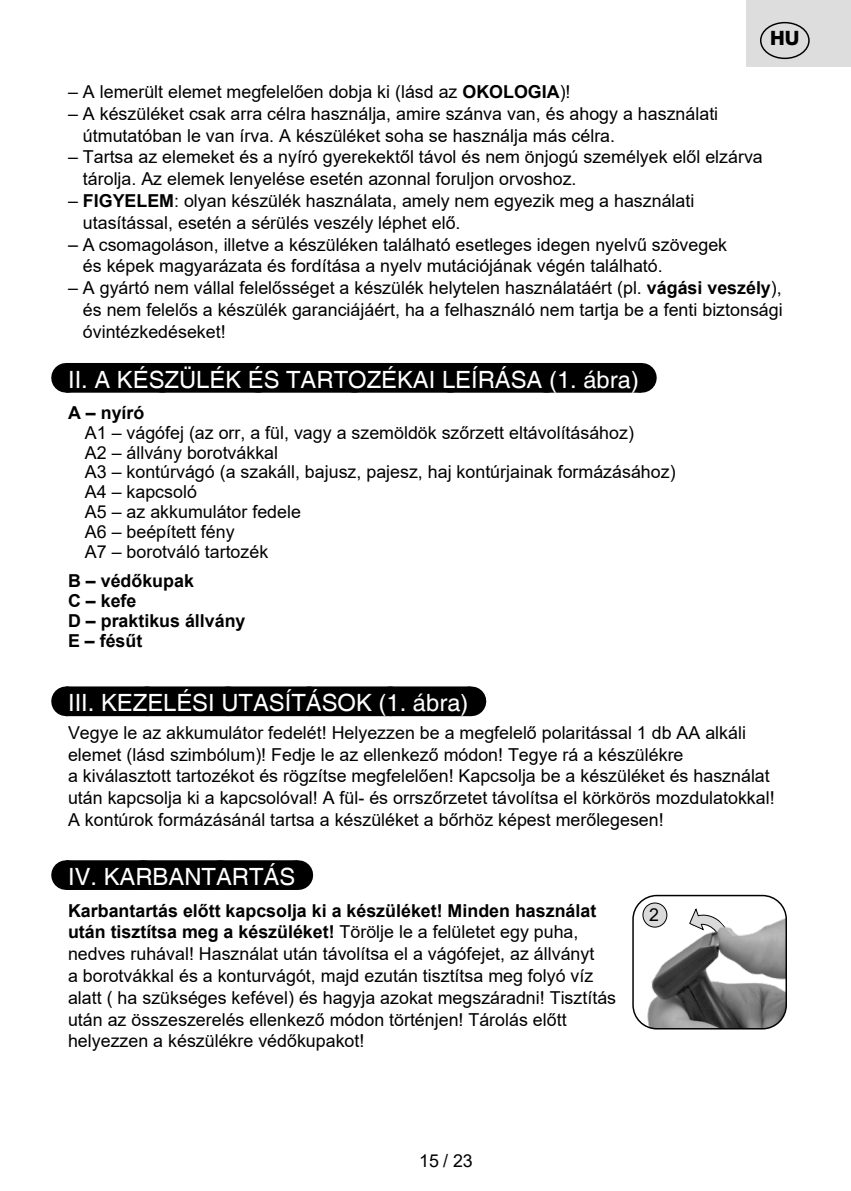
<style>
.page{position:relative;width:851px;height:1191px;background:#fff}
.page>*{position:absolute;margin:0;border:0;box-sizing:border-box;transform-origin:0 0}
.Grafický_nadpis_ETA{font:23.7px "Helvetica";color:#fff}
.t1{font:800 19.8px "Helvetica Neue OT";color:#000}
.Normální{font:17.7px/21.9px "Arial";color:#000}
._3_Text{font:17.7px/21.9px "Arial";color:#000}
.Normální-2{font:700 17.7px "Arial";color:#000}
.s1{font-weight:700}
.s2{font-family:"Helvetica"}
</style>
<div class="page">
<div style="left:746px;top:0;width:104px;height:67px;background:#ddd"></div>
<div style="left:759px;top:22px;width:50px;height:37px;border:1px solid #000;border-radius:50%"></div>
<div style="left:66px;top:363px;width:574px;height:30px;background:#000"></div>
<svg style="left:162px;top:392px;width:431px;height:1px"></svg>
<hr style="left:640px;top:363px;width:1px;height:30px;background:#000">
<div style="left:66px;top:686px;width:404px;height:30px;background:#000"></div>
<svg style="left:147px;top:686px;width:283px;height:1px"></svg>
<hr style="left:470px;top:686px;width:1px;height:30px;background:#000">
<div style="left:66px;top:860px;width:231px;height:30px;background:#000"></div>
<svg style="left:143px;top:860px;width:116px;height:1px"></svg>
<hr style="left:297px;top:860px;width:1px;height:30px;background:#000">
<img style="left:634px;top:911px;width:152px;height:117px">
<div style="left:632px;top:894px;width:154px;height:135px;border:1px solid #000;border-radius:24px"></div>
<div style="left:643px;top:903px;width:23px;height:24px;background:#dadada;border-radius:50%"></div>
<div style="left:642px;top:902px;width:25px;height:25px;border:1px solid #000;border-radius:50%"></div>
<p class="t1" style="left:770px;top:26px;width:31px">HU</p>
<p class="Normální" style="left:68px;top:81px;width:504px">– A lemerült elemet megfelelően dobja ki (lásd az <span class="s1">OKOLOGIA</span>)!</p>
<p class="Normální" style="left:83px;top:103px;width:636px;text-indent:-15px">– A készüléket csak arra célra használja, amire szánva van, és ahogy a használati útmutatóban le van írva. A készüléket soha se használja más célra.</p>
<p class="Normální" style="left:83px;top:146px;width:681px;text-indent:-15px">– Tartsa az elemeket és a nyíró gyerekektől távol és nem önjogú személyek elől elzárva tárolja. Az elemek lenyelése esetén azonnal foruljon orvoshoz.</p>
<p class="Normální" style="left:83px;top:190px;width:613px;text-indent:-15px">– <span class="s1">FIGYELEM</span>: olyan készülék használata, amely nem egyezik meg a használati utasítással, esetén a sérülés veszély léphet elő.</p>
<p class="_3_Text" style="left:83px;top:233px;width:645px;text-indent:-15px"><span class="s2">–</span> A csomagoláson, illetve a készüléken található esetleges idegen nyelvű szövegek és képek magyarázata és fordítása a nyelv mutációjának végén található.</p>
<p class="Normální" style="left:83px;top:277px;width:701px;text-align:justify;text-indent:-15px">– A gyártó nem vállal felelősséget a készülék helytelen használatáért (pl. <span class="s1">vágási veszély</span>), és nem felelős a készülék garanciájáért, ha a felhasználó nem tartja be a fenti biztonsági óvintézkedéseket!</p>
<p class="Grafický_nadpis_ETA" style="left:68px;top:366px;width:572px">II. A KÉSZÜLÉK ÉS TARTOZÉKAI LEÍRÁSA (1. ábra)</p>
<p class="Normální-2" style="left:68px;top:400px;width:78px">A – nyíró</p>
<p class="Normální" style="left:85px;top:421px;width:550px">A1 – vágófej (az orr, a fül, vagy a szemöldök szőrzett eltávolításához)</p>
<p class="Normální" style="left:85px;top:441px;width:195px">A2 – állvány borotvákkal</p>
<p class="Normální" style="left:85px;top:461px;width:592px">A3 – kontúrvágó (a szakáll, bajusz, pajesz, haj kontúrjainak formázásához)</p>
<p class="Normální" style="left:85px;top:481px;width:113px">A4 – kapcsoló</p>
<p class="Normální" style="left:85px;top:501px;width:217px">A5 – az akkumulátor fedele</p>
<p class="Normální" style="left:85px;top:520px;width:151px">A6 – beépített fény</p>
<p class="Normální" style="left:85px;top:540px;width:185px">A7 – borotváló tartozék</p>
<p class="Normální-2" style="left:68px;top:568px;width:127px">B – védőkupak</p>
<p class="Normální-2" style="left:68px;top:588px;width:70px">C – kefe</p>
<p class="Normální-2" style="left:68px;top:608px;width:179px">D – praktikus állvány</p>
<p class="Normální-2" style="left:68px;top:628px;width:76px">E – fésűt</p>
<p class="Grafický_nadpis_ETA" style="left:68px;top:689px;width:402px">III. KEZELÉSI UTASÍTÁSOK (1. ábra)</p>
<p class="Normální" style="left:68px;top:721px;width:708px">Vegye le az akkumulátor fedelét! Helyezzen be a megfelelő polaritással 1 db AA alkáli elemet (lásd szimbólum)! Fedje le az ellenkező módon! Tegye rá a készülékre<br>a kiválasztott tartozékot és rögzítse megfelelően! Kapcsolja be a készüléket és használat után kapcsolja ki a kapcsolóval! A fül- és orrszőrzetet távolítsa el körkörös mozdulatokkal!<br>A kontúrok formázásánál tartsa a készüléket a bőrhöz képest merőlegesen!</p>
<p class="Grafický_nadpis_ETA" style="left:68px;top:863px;width:229px">IV. KARBANTARTÁS</p>
<p class="Normální-2" style="left:68px;top:898px;width:529px">Karbantartás előtt kapcsolja ki a készüléket! Minden használat</p>
<p class="Normální" style="left:649px;top:903px;width:11px">2</p>
<p class="Normální" style="left:68px;top:921px;width:549px"><span class="s1">után tisztítsa meg a készüléket!</span> Törölje le a felületet egy puha, nedves ruhával! Használat után távolítsa el a vágófejet, az állványt<br>a borotvákkal és a konturvágót, majd ezután tisztítsa meg folyó víz alatt ( ha szükséges kefével) és hagyja azokat megszáradni! Tisztítás után az összeszerelés ellenkező módon történjen! Tárolás előtt helyezzen a készülékre védőkupakot!</p>
<p class="Normální" style="left:419px;top:1150px;width:55px">15 / 23</p>
</div>
